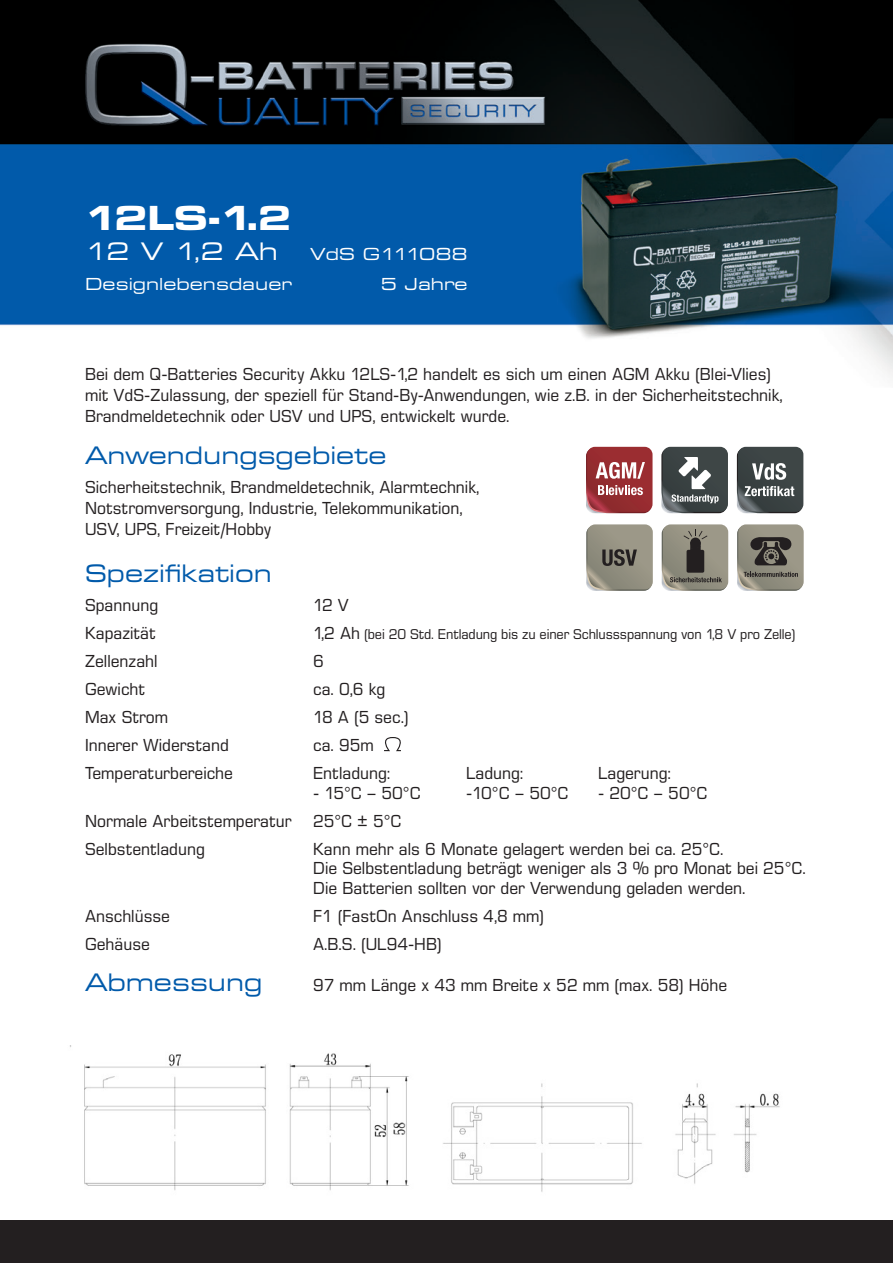
<style>
.page{position:relative;width:893px;height:1263px;background:#fff}
.page>*{position:absolute;margin:0;border:0;box-sizing:border-box;transform-origin:0 0}
.t1{font:700 expanded 33px "Eurostile SB";color:#fff}
.t2{font:24px "Eurostile SB Extend";color:#015aaa;scale:.95 1}
.t3{font:24px "Eurostile SB Extend";color:#fff}
.t4{font:16.5px/21px "Eurostile SB";color:#231f20;scale:.95 1}
.t5{font:16.5px "Eurostile SB Extend";color:#fff}
.t6{font:13.5px "Eurostile SB";letter-spacing:-.01em;color:#231f20;scale:.95 1}
.s1{font-size:16.5px}
</style>
<div class="page">
<img style="left:0;top:1px;width:893px;height:376px">
<svg style="left:384px;top:737px;width:17px;height:15px"></svg>
<div style="left:0;top:1220px;width:893px;height:43px;background:#231f20"></div>
<svg style="left:586px;top:447px;width:66px;height:66px;background:#a95154"></svg>
<svg style="left:737px;top:447px;width:66px;height:66px;background:#596061"></svg>
<svg style="left:661px;top:447px;width:67px;height:66px;background:#5d6464"></svg>
<svg style="left:662px;top:524px;width:66px;height:67px;background:#868376"></svg>
<svg style="left:737px;top:524px;width:67px;height:67px;background:#827f74"></svg>
<svg style="left:586px;top:524px;width:67px;height:67px;background:#908d7f"></svg>
<img style="left:70px;top:1046px;width:710px;height:146px">
<h1 class="t1" style="left:85px;top:198px;width:208px">12LS-1.2</h1>
<h2 class="t3" style="left:85px;top:238px;width:194px">12 V 1,2 Ah</h2>
<p class="t5" style="left:310px;top:244px;width:159px">VdS G111088</p>
<p class="t5" style="left:85px;top:274px;width:208px">Designlebensdauer</p>
<p class="t5" style="left:381px;top:274px;width:89px">5 Jahre</p>
<p class="t4" style="left:85px;top:364px;width:736px">Bei dem Q-Batteries Security Akku 12LS-1,2 handelt es sich um einen AGM Akku (Blei-Vlies) mit VdS-Zulassung, der speziell für Stand-By-Anwendungen, wie z.B. in der Sicherheitstechnik,<br>Brandmeldetechnik oder USV und UPS, entwickelt wurde.</p>
<h2 class="t2" style="left:85px;top:442px;width:319px">Anwendungsgebiete</h2>
<p class="t4" style="left:85px;top:477px;width:416px">Sicherheitstechnik, Brandmeldetechnik, Alarmtechnik,<br>Notstromversorgung, Industrie, Telekommunikation,<br>USV, UPS, Freizeit/Hobby</p>
<h2 class="t2" style="left:85px;top:560px;width:198px">Spezifikation</h2>
<p class="t4" style="left:85px;top:595px;width:79px">Spannung</p>
<p class="t4" style="left:313px;top:595px;width:39px">12 V</p>
<p class="t4" style="left:85px;top:623px;width:76px">Kapazität</p>
<p class="t6" style="left:313px;top:627px;width:509px"><span class="s1">1,2 Ah</span> (bei 20 Std. Entladung bis zu einer Schlussspannung von 1,8 V pro Zelle)</p>
<p class="t4" style="left:85px;top:651px;width:78px">Zellenzahl</p>
<p class="t4" style="left:313px;top:651px;width:13px">6</p>
<p class="t4" style="left:85px;top:679px;width:65px">Gewicht</p>
<p class="t4" style="left:313px;top:679px;width:77px">ca. 0,6 kg</p>
<p class="t4" style="left:85px;top:707px;width:89px">Max Strom</p>
<p class="t4" style="left:313px;top:707px;width:102px">18 A (5 sec.)</p>
<p class="t4" style="left:85px;top:735px;width:153px">Innerer Widerstand</p>
<p class="t4" style="left:313px;top:735px;width:65px">ca. 95m</p>
<p class="t4" style="left:85px;top:763px;width:157px">Temperaturbereiche</p>
<p class="t4" style="left:313px;top:763px;width:83px">Entladung:</p>
<p class="t4" style="left:466px;top:763px;width:62px">Ladung:</p>
<p class="t4" style="left:598px;top:763px;width:78px">Lagerung:</p>
<p class="t4" style="left:313px;top:782px;width:115px">- 15°C – 50°C</p>
<p class="t4" style="left:466px;top:782px;width:109px">-10°C – 50°C</p>
<p class="t4" style="left:598px;top:782px;width:117px">- 20°C – 50°C</p>
<p class="t4" style="left:85px;top:810px;width:219px">Normale Arbeitstemperatur</p>
<p class="t4" style="left:313px;top:810px;width:94px">25°C ± 5°C</p>
<p class="t4" style="left:85px;top:838px;width:128px">Selbstentladung</p>
<p class="t4" style="left:313px;top:839px;width:520px;line-height:19.5px">Kann mehr als 6 Monate gelagert werden bei ca. 25°C.<br>Die Selbstentladung beträgt weniger als 3 % pro Monat bei 25°C.<br>Die Batterien sollten vor der Verwendung geladen werden.</p>
<p class="t4" style="left:85px;top:905px;width:91px">Anschlüsse</p>
<p class="t4" style="left:313px;top:905px;width:245px">F1 (FastOn Anschluss 4,8 mm)</p>
<p class="t4" style="left:85px;top:933px;width:70px">Gehäuse</p>
<p class="t4" style="left:313px;top:933px;width:137px">A.B.S. (UL94-HB)</p>
<h2 class="t2" style="left:85px;top:969px;width:188px">Abmessung</h2>
<p class="t4" style="left:313px;top:975px;width:437px">97 mm Länge x 43 mm Breite x 52 mm (max. 58) Höhe</p>
</div>
